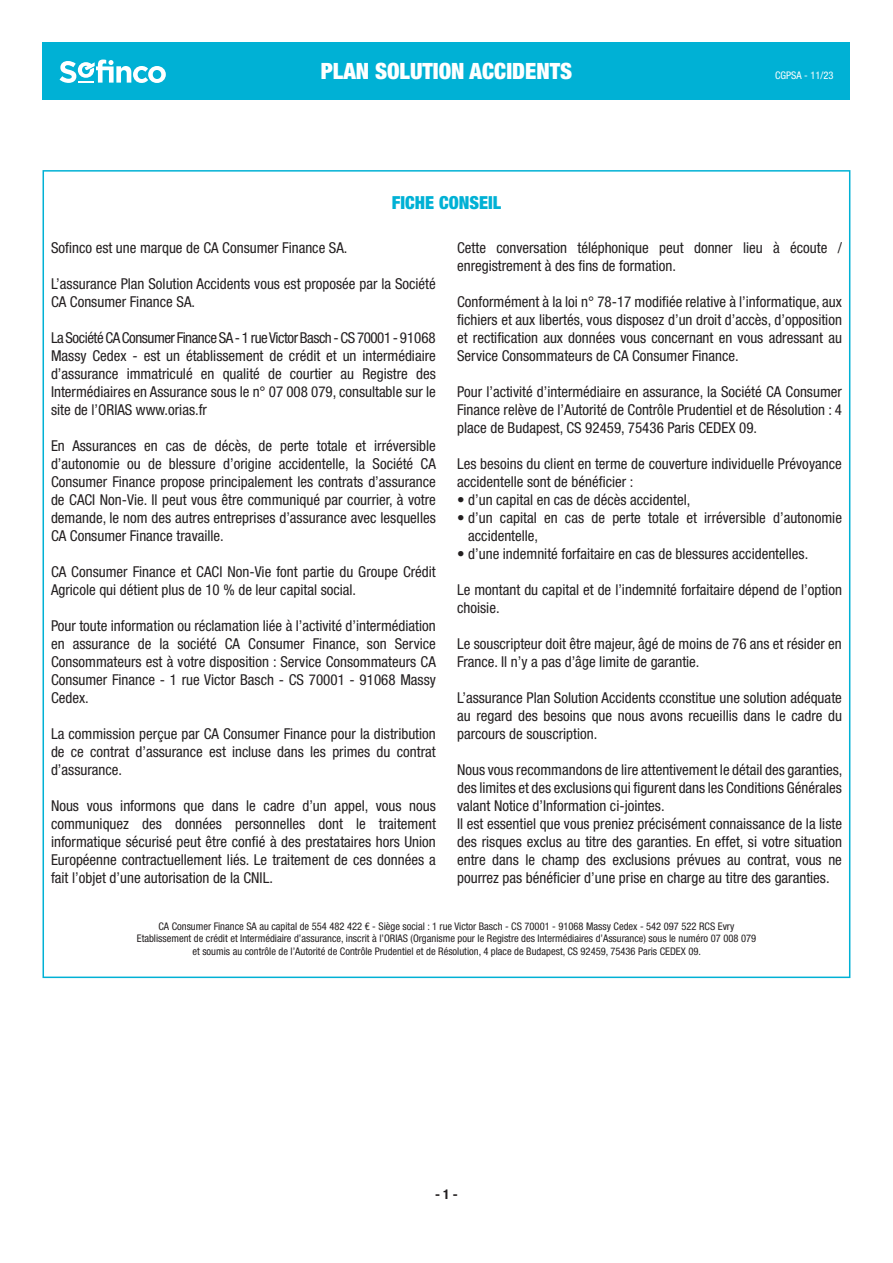
<style>
.page{position:relative;width:893px;height:1263px;background:#fff}
.page>*{position:absolute;margin:0;border:0;box-sizing:border-box;transform-origin:0 0}
.t1{font:900 condensed 22.5px "Helvetica Neue LT Std";color:#fff}
.t2{font:900 condensed 18px "Helvetica Neue LT Std";color:#00b1d5}
.t3{font:condensed 15px/18px "Helvetica Neue LT Std";color:#231f20}
.t4{font:700 condensed 13.5px "Helvetica Neue LT Std";color:#231f20}
.t5{font:condensed 10.5px/12.6px "Helvetica Neue LT Std";color:#231f20;text-align:center}
.t6{font:condensed 10.5px "Helvetica Neue LT Std";color:#fff}
</style>
<div class="page">
<div style="left:43px;top:43px;width:807px;height:57px;background:#00b1d5"></div>
<svg style="left:60px;top:60px;width:106px;height:23px"></svg>
<h1 class="t1" style="left:321px;top:57px;width:253px">PLAN SOLUTION ACCIDENTS</h1>
<p class="t2" style="left:392px;top:192px;width:111px">FICHE CONSEIL</p>
<p class="t6" style="left:775px;top:70px;width:60px">CGPSA - 11/23</p>
<p class="t3" style="left:51px;top:239px;width:298px">Sofinco est une marque de CA Consumer Finance SA.</p>
<p class="t3" style="left:51px;top:275px;width:386px">L’assurance Plan Solution Accidents vous est proposée par la Société<br>CA Consumer Finance SA.</p>
<p class="t3" style="left:51px;top:329px;width:386px;text-align:justify">La Société CA Consumer Finance SA - 1 rue Victor Basch - CS 70001 - 91068<br>Massy Cedex - est un établissement de crédit et un intermédiaire d’assurance immatriculé en qualité de courtier au Registre des Intermédiaires en Assurance sous le n° 07 008 079, consultable sur le site de l’ORIAS www.orias.fr</p>
<p class="t3" style="left:51px;top:437px;width:386px;text-align:justify">En Assurances en cas de décès, de perte totale et irréversible d’autonomie ou de blessure d’origine accidentelle, la Société CA Consumer Finance propose principalement les contrats d’assurance de CACI Non-Vie. Il peut vous être communiqué par courrier, à votre demande, le nom des autres entreprises d’assurance avec lesquelles CA Consumer Finance travaille.</p>
<p class="t3" style="left:51px;top:563px;width:386px">CA Consumer Finance et CACI Non-Vie font partie du Groupe Crédit<br>Agricole qui détient plus de 10 % de leur capital social.</p>
<p class="t3" style="left:51px;top:617px;width:386px;text-align:justify">Pour toute information ou réclamation liée à l’activité d’intermédiation en assurance de la société CA Consumer Finance, son Service Consommateurs est à votre disposition : Service Consommateurs CA Consumer Finance - 1 rue Victor Basch - CS 70001 - 91068 Massy Cedex.</p>
<p class="t3" style="left:51px;top:725px;width:386px;text-align:justify">La commission perçue par CA Consumer Finance pour la distribution de ce contrat d’assurance est incluse dans les primes du contrat d’assurance.</p>
<p class="t3" style="left:51px;top:797px;width:386px;text-align:justify">Nous vous informons que dans le cadre d’un appel, vous nous communiquez des données personnelles dont le traitement informatique sécurisé peut être confié à des prestataires hors Union Européenne contractuellement liés. Le traitement de ces données a fait l’objet d’une autorisation de la CNIL.</p>
<p class="t3" style="left:457px;top:239px;width:386px">Cette conversation téléphonique peut donner lieu à écoute / enregistrement à des fins de formation.</p>
<p class="t3" style="left:457px;top:293px;width:386px;text-align:justify">Conformément à la loi n° 78-17 modifiée relative à l’informatique, aux fichiers et aux libertés, vous disposez d’un droit d’accès, d’opposition et rectification aux données vous concernant en vous adressant au Service Consommateurs de CA Consumer Finance.</p>
<p class="t3" style="left:457px;top:383px;width:386px;text-align:justify">Pour l’activité d’intermédiaire en assurance, la Société CA Consumer Finance relève de l’Autorité de Contrôle Prudentiel et de Résolution : 4 place de Budapest, CS 92459, 75436 Paris CEDEX 09.</p>
<p class="t3" style="left:457px;top:455px;width:386px">Les besoins du client en terme de couverture individuelle Prévoyance accidentelle sont de bénéficier :</p>
<p class="t3" style="left:457px;top:491px;width:235px">• d’un capital en cas de décès accidentel,</p>
<p class="t3" style="left:468px;top:509px;width:375px;text-indent:-11px">• d’un capital en cas de perte totale et irréversible d’autonomie accidentelle,</p>
<p class="t3" style="left:457px;top:545px;width:353px">• d’une indemnité forfaitaire en cas de blessures accidentelles.</p>
<p class="t3" style="left:457px;top:581px;width:386px">Le montant du capital et de l’indemnité forfaitaire dépend de l’option choisie.</p>
<p class="t3" style="left:457px;top:635px;width:386px">Le souscripteur doit être majeur, âgé de moins de 76 ans et résider en<br>France. Il n’y a pas d’âge limite de garantie.</p>
<p class="t3" style="left:457px;top:689px;width:386px;text-align:justify">L’assurance Plan Solution Accidents cconstitue une solution adéquate au regard des besoins que nous avons recueillis dans le cadre du parcours de souscription.</p>
<p class="t3" style="left:457px;top:761px;width:387px">Nous vous recommandons de lire attentivement le détail des garanties, des limites et des exclusions qui figurent dans les Conditions Générales valant Notice d’Information ci-jointes.<br>Il est essentiel que vous preniez précisément connaissance de la liste des risques exclus au titre des garanties. En effet, si votre situation entre dans le champ des exclusions prévues au contrat, vous ne pourrez pas bénéficier d’une prise en charge au titre des garanties.</p>
<p class="t5" style="left:137px;top:920px;width:621px">CA Consumer Finance SA au capital de 554 482 422 € - Siège social : 1 rue Victor Basch - CS 70001 - 91068 Massy Cedex - 542 097 522 RCS Evry<br>Etablissement de crédit et Intermédiaire d’assurance, inscrit à l’ORIAS (Organisme pour le Registre des Intermédiaires d’Assurance) sous le numéro 07 008 079 et soumis au contrôle de l’Autorité de Contrôle Prudentiel et de Résolution, 4 place de Budapest, CS 92459, 75436 Paris CEDEX 09.</p>
<p class="t4" style="left:435px;top:1186px;width:24px">- 1 -</p>
</div>
